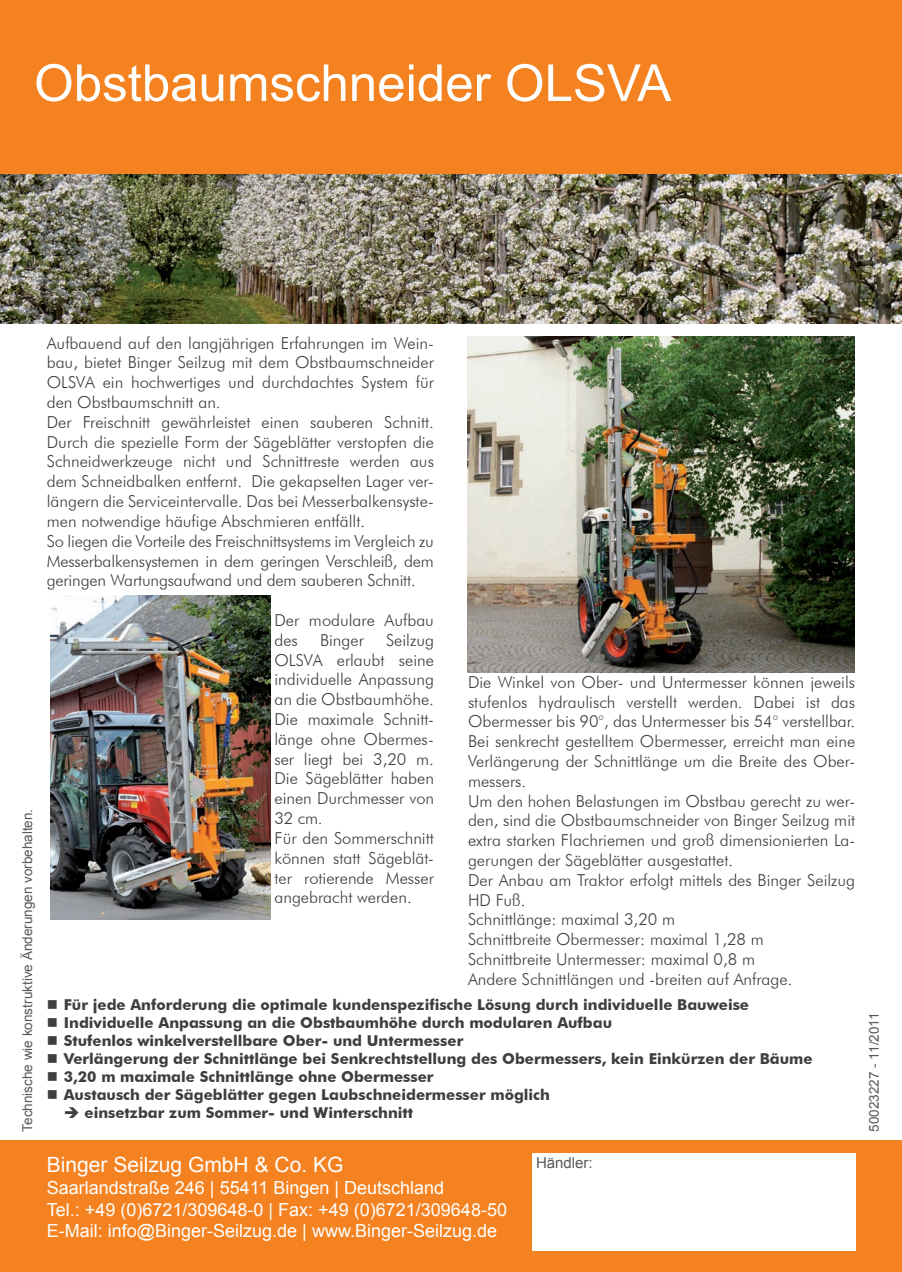
<style>
.page{position:relative;width:902px;height:1272px;background:#fff}
.page>*{position:absolute;margin:0;border:0;box-sizing:border-box;transform-origin:0 0}
.t1{font:51px "Arial";color:#fff}
.t2{font:21px "Arial";color:#fff}
.t3{font:18px/21.6px "Arial";color:#fff}
.t4{font:300 16.5px/19.8px "Futura BT";color:#3e3e3f}
.t5{font:700 15px/18px "Futura BT";color:#3e3e3f}
.t6{font:15px "Arial";color:#57585a}
.t7{font:13.5px "Arial";color:#57585a}
</style>
<div class="page">
<div style="left:0;top:0;width:901px;height:174px;background:#f58220"></div>
<div style="left:0;top:1140px;width:901px;height:131px;background:#f58220"></div>
<div style="left:531px;top:1152px;width:324px;height:98px;background:#fff"></div>
<img style="left:0;top:174px;width:901px;height:149px">
<img style="left:51px;top:595px;width:219px;height:324px">
<img style="left:467px;top:336px;width:387px;height:336px">
<h1 class="t1" style="left:34px;top:50px;width:638px">Obstbaumschneider OLSVA</h1>
<p class="t7" style="left:19px;top:1131px;width:324px;rotate:-90deg">Technische wie konstruktive Änderungen vorbehalten.</p>
<p class="t4" style="left:47px;top:333px;width:388px">Aufbauend auf den langjährigen Erfahrungen im Wein&shy;bau, bietet Binger Seilzug mit dem Obstbaumschneider OLSVA ein hochwertiges und durchdachtes System für den Obstbaumschnitt an.<br>Der Freischnitt gewährleistet einen sauberen Schnitt.<br>Durch die spezielle Form der Sägeblätter verstopfen die Schneidwerkzeuge nicht und Schnittreste werden aus dem Schneidbalken entfernt. Die gekapselten Lager ver&shy;längern die Serviceintervalle. Das bei Messerbalkensyste&shy;men notwendige häufige Abschmieren entfällt.<br>So liegen die Vorteile des Freischnittsystems im Vergleich zu Messerbalkensystemen in dem geringen Verschleiß, dem geringen Wartungsaufwand und dem sauberen Schnitt.</p>
<p class="t4" style="left:274px;top:610px;width:161px">Der modulare Aufbau des</p>
<p class="t4" style="left:274px;top:630px;width:161px;text-indent:111px">Seilzug<br>OLSVA erlaubt seine individuelle Anpassung an die Obstbaumhöhe.<br>Die maximale Schnitt&shy;länge ohne Obermes&shy;ser liegt bei 3,20 m.<br>Die Sägeblätter haben einen Durchmesser von<br>32 cm.<br>Für den Sommerschnitt können statt Sägeblät&shy;ter rotierende Messer angebracht werden.</p>
<p class="t4" style="left:320px;top:630px;width:45px">Binger</p>
<p class="t4" style="left:468px;top:671px;width:388px">Die Winkel von Ober- und Untermesser können jeweils stufenlos hydraulisch verstellt werden. Dabei ist das Obermesser bis 90°, das Untermesser bis 54° verstellbar.<br>Bei senkrecht gestelltem Obermesser, erreicht man eine Verlängerung der Schnittlänge um die Breite des Ober&shy;messers.<br>Um den hohen Belastungen im Obstbau gerecht zu wer&shy;den, sind die Obstbaumschneider von Binger Seilzug mit extra starken Flachriemen und groß dimensionierten La&shy;gerungen der Sägeblätter ausgestattet.<br>Der Anbau am Traktor erfolgt mittels des Binger Seilzug HD Fuß.<br>Schnittlänge: maximal 3,20 m<br>Schnittbreite Obermesser: maximal 1,28 m<br>Schnittbreite Untermesser: maximal 0,8 m<br>Andere Schnittlängen und -breiten auf Anfrage.</p>
<p class="t5" style="left:64px;top:995px;width:750px">Für jede Anforderung die optimale kundenspezifische Lösung durch individuelle Bauweise Individuelle Anpassung an die Obstbaumhöhe durch modularen Aufbau<br>Stufenlos winkelverstellbare Ober- und Untermesser<br>Verlängerung der Schnittlänge bei Senkrechtstellung des Obermessers, kein Einkürzen der Bäume 3,20 m maximale Schnittlänge ohne Obermesser<br>Austausch der Sägeblätter gegen Laubschneidermesser möglich</p>
<p class="t5" style="left:64px;top:1103px;width:351px">➔ einsetzbar zum Sommer- und Winterschnitt</p>
<p class="t2" style="left:47px;top:1151px;width:298px">Binger Seilzug GmbH &amp; Co. KG</p>
<p class="t3" style="left:47px;top:1176px;width:461px">Saarlandstraße 246 | 55411 Bingen | Deutschland<br>Tel.: +49 (0)6721/309648-0 | Fax: +49 (0)6721/309648-50<br>E-Mail: info@Binger-Seilzug.de | www.Binger-Seilzug.de</p>
<p class="t6" style="left:536px;top:1152px;width:58px">Händler:</p>
<p class="t7" style="left:865px;top:1131px;width:120px;rotate:-90deg">50023227 - 11/2011</p>
</div>
